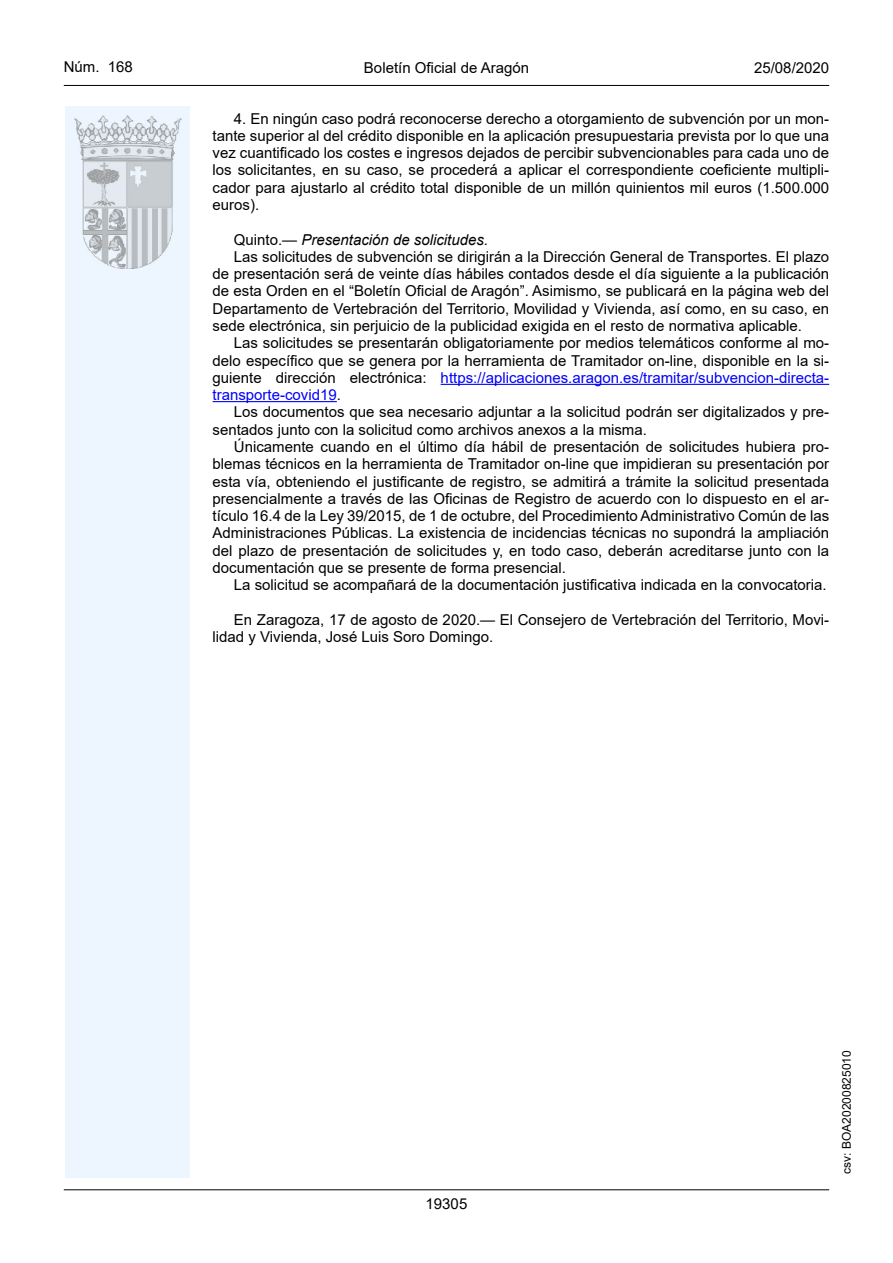
<style>
.page{position:relative;width:893px;height:1263px;background:#fff}
.page>*{position:absolute;margin:0;border:0;box-sizing:border-box;transform-origin:0 0}
.inicio_de_parrafo{font:15px/17.2px "Arial";color:#000;text-align:justify}
.inicio_de_parrafo-2{font:italic 15px "Arial";color:#000}
.t1{font:15px "Arial MT2";color:#000}
.t2{font:12px "Arial MT2";color:#000}
.s1{font-style:normal}
.s2{color:#0000fa}
.s3{font-family:"Arial MT2"}
</style>
<div class="page">
<hr style="left:64px;top:1189px;width:765px;height:1px;background:#000">
<hr style="left:64px;top:85px;width:765px;height:1px;background:#000">
<div style="left:65px;top:106px;width:125px;height:1072px;background:#edf6fe"></div>
<img style="left:75px;top:115px;width:106px;height:153px">
<hr style="left:441px;top:384px;width:388px;height:1px;background:#0000fa">
<hr style="left:213px;top:401px;width:124px;height:1px;background:#0000fa">
<p class="t1" style="left:64px;top:57px;width:71px">Núm. 168</p>
<p class="inicio_de_parrafo" style="left:364px;top:59px;width:167px">Boletín Oficial de Aragón</p>
<p class="t1" style="left:754px;top:57px;width:77px">25/08/2020</p>
<p class="inicio_de_parrafo" style="left:213px;top:110px;width:618px;text-indent:21px">4. En ningún caso podrá reconocerse derecho a otorgamiento de subvención por un mon&shy;tante superior al del crédito disponible en la aplicación presupuestaria prevista por lo que una vez cuantificado los costes e ingresos dejados de percibir subvencionables para cada uno de los solicitantes, en su caso, se procederá a aplicar el correspondiente coeficiente multipli&shy;cador para ajustarlo al crédito total disponible de un millón quinientos mil euros (1.500.000 euros).</p>
<p class="inicio_de_parrafo-2" style="left:234px;top:230px;width:256px"><span class="s1">Quinto.—</span> Presentación de solicitudes.</p>
<p class="inicio_de_parrafo" style="left:213px;top:248px;width:618px;text-indent:21px">Las solicitudes de subvención se dirigirán a la Dirección General de Transportes. El plazo de presentación será de veinte días hábiles contados desde el día siguiente a la publicación de esta Orden en el “Boletín Oficial de Aragón”. Asimismo, se publicará en la página web del Departamento de Vertebración del Territorio, Movilidad y Vivienda, así como, en su caso, en sede electrónica, sin perjuicio de la publicidad exigida en el resto de normativa aplicable.</p>
<p class="inicio_de_parrafo" style="left:213px;top:334px;width:618px;text-indent:21px">Las solicitudes se presentarán obligatoriamente por medios telemáticos conforme al mo&shy;delo específico que se genera por la herramienta de Tramitador on-line, disponible en la si&shy;guiente dirección electrónica: <span class="s2">https://aplicaciones.aragon.es/tramitar/subvencion-directa&shy;transporte-covid19</span><span class="s3">.</span></p>
<p class="inicio_de_parrafo" style="left:213px;top:403px;width:618px;text-indent:21px">Los documentos que sea necesario adjuntar a la solicitud podrán ser digitalizados y pre&shy;sentados junto con la solicitud como archivos anexos a la misma.</p>
<p class="inicio_de_parrafo" style="left:213px;top:438px;width:618px;text-indent:21px">Únicamente cuando en el último día hábil de presentación de solicitudes hubiera pro&shy;blemas técnicos en la herramienta de Tramitador on-line que impidieran su presentación por esta vía, obteniendo el justificante de registro, se admitirá a trámite la solicitud presentada presencialmente a través de las Oficinas de Registro de acuerdo con lo dispuesto en el ar&shy;tículo 16.4 de la Ley 39/2015, de 1 de octubre, del Procedimiento Administrativo Común de las Administraciones Públicas. La existencia de incidencias técnicas no supondrá la ampliación del plazo de presentación de solicitudes y, en todo caso, deberán acreditarse junto con la documentación que se presente de forma presencial.</p>
<p class="inicio_de_parrafo" style="left:234px;top:576px;width:594px">La solicitud se acompañará de la documentación justificativa indicada en la convocatoria.</p>
<p class="inicio_de_parrafo" style="left:213px;top:611px;width:618px;text-indent:21px">En Zaragoza, 17 de agosto de 2020.— El Consejero de Vertebración del Territorio, Movi&shy;lidad y Vivienda, José Luis Soro Domingo.</p>
<p class="t1" style="left:426px;top:1193px;width:43px">19305</p>
<p class="t2" style="left:838px;top:1174px;width:125px;rotate:-90deg">csv: BOA20200825010</p>
</div>
